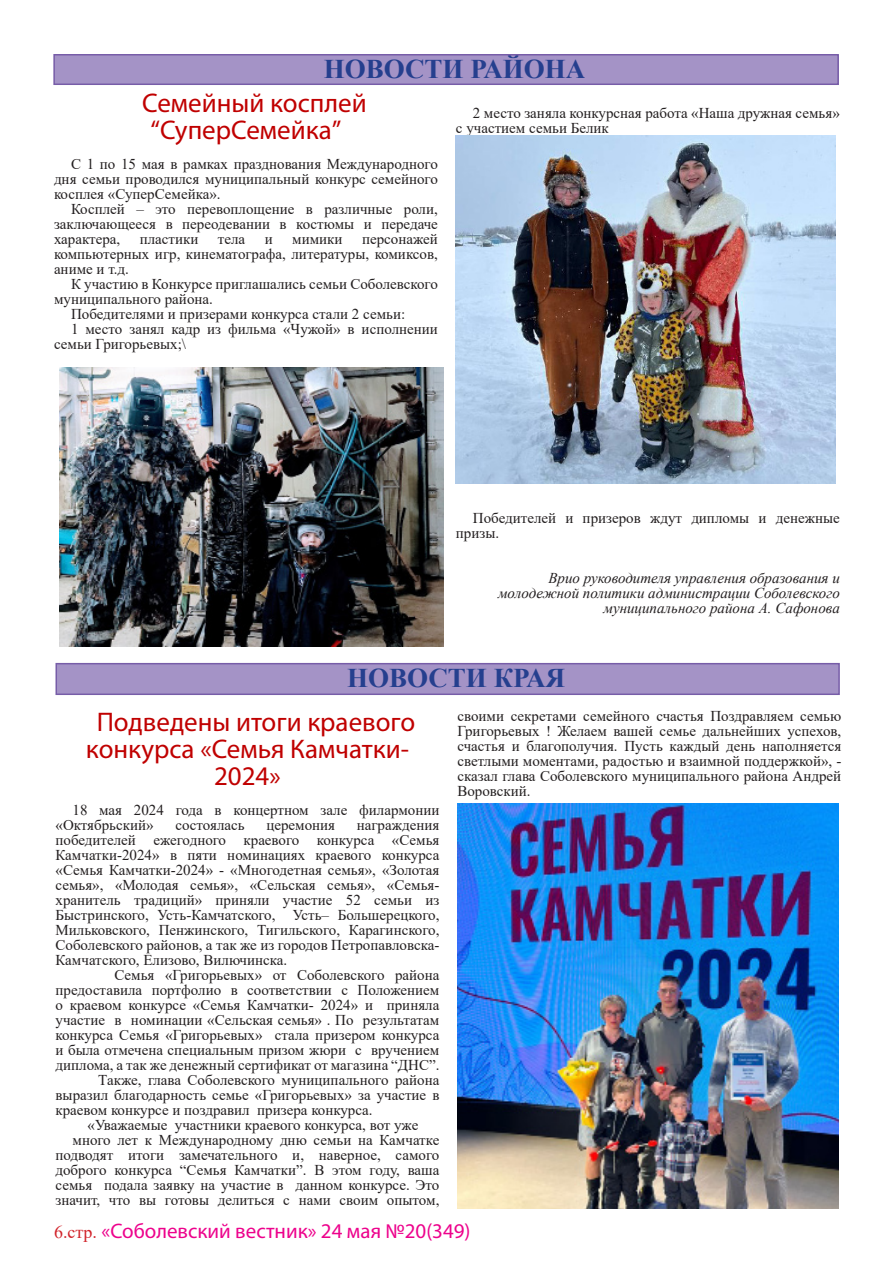
<style>
.page{position:relative;width:893px;height:1263px;background:#fff}
.page>*{position:absolute;margin:0;border:0;box-sizing:border-box;transform-origin:0 0}
.t1{font:27px/27px "Myriad Pro";color:#c00000}
.Основной_абзац{font:700 27px "Times New Roman";color:#253f8e}
.t2{font:21px "Myriad Pro";color:#ed028c}
.t3{font:15px/15px "Times New Roman";color:#231f20;text-align:justify}
.t4{font:italic 15px/15px "Times New Roman";color:#231f20;text-align:right}
.s1{font-family:"Times New Roman";font-size:18px;color:#d1232a}
</style>
<div class="page">
<div style="left:54px;top:55px;width:784px;height:29px;background:#a493c6"></div>
<div style="left:53px;top:54px;width:786px;height:31px;border:2px solid #775da8"></div>
<img style="left:456px;top:136px;width:380px;height:347px">
<img style="left:59px;top:367px;width:384px;height:279px">
<div style="left:56px;top:664px;width:783px;height:30px;background:#a493c6"></div>
<div style="left:56px;top:663px;width:784px;height:32px;border:2px solid #775da8"></div>
<img style="left:457px;top:804px;width:382px;height:405px">
<p class="Основной_абзац" style="left:324px;top:50px;width:263px">НОВОСТИ РАЙОНА</p>
<p class="t1" style="left:150px;top:89px;width:218px;text-indent:-8px">Семейный косплей “СуперСемейка”</p>
<p class="t3" style="left:54px;top:156px;width:385px;text-indent:17px">С 1 по 15 мая в рамках празднования Международного дня семьи проводился муниципальный конкурс семейного косплея «СуперСемейка».</p>
<p class="t3" style="left:54px;top:201px;width:385px;text-indent:17px">Косплей – это перевоплощение в различные роли, заключающееся в переодевании в костюмы и передаче характера,</p>
<p class="t3" style="left:456px;top:105px;width:385px;text-indent:17px">2 место заняла конкурсная работа «Наша дружная семья» с участием семьи Белик</p>
<p class="t3" style="left:54px;top:231px;width:385px;text-indent:308px">персонажей компьютерных игр, кинематографа, литературы, комиксов, аниме и т.д.</p>
<p class="t3" style="left:54px;top:276px;width:385px;text-indent:17px">К участию в Конкурсе приглашались семьи Соболевского муниципального района.</p>
<p class="t3" style="left:71px;top:306px;width:336px">Победителями и призерами конкурса стали 2 семьи:</p>
<p class="t3" style="left:54px;top:321px;width:385px;text-indent:17px">1 место занял кадр из фильма «Чужой» в исполнении семьи Григорьевых;\</p>
<p class="t3" style="left:140px;top:231px;width:60px">пластики</p>
<p class="t3" style="left:218px;top:231px;width:29px">тела</p>
<p class="t3" style="left:265px;top:231px;width:10px">и</p>
<p class="t3" style="left:292px;top:231px;width:52px">мимики</p>
<p class="t3" style="left:456px;top:510px;width:385px;text-indent:17px">Победителей и призеров ждут дипломы и денежные призы.</p>
<p class="t4" style="left:498px;top:570px;width:343px">Врио руководителя управления образования и молодежной политики администрации Соболевского муниципального района А. Сафонова</p>
<p class="Основной_абзац" style="left:347px;top:658px;width:220px">НОВОСТИ КРАЯ</p>
<p class="t1" style="left:86px;top:708px;width:331px;text-align:center">Подведены итоги краевого конкурса «Семья Камчатки-<br>2024»</p>
<p class="t3" style="left:56px;top:802px;width:385px;text-indent:17px">18 мая 2024 года в концертном зале филармонии «Октябрьский»</p>
<p class="t3" style="left:56px;top:817px;width:385px;text-indent:301px">награждения победителей ежегодного краевого конкурса «Семья Камчатки-2024» в пяти номинациях краевого конкурса «Семья Камчатки-2024» - «Многодетная семья», «Золотая семья», «Молодая семья», «Сельская семья», «Семья&shy;хранитель традиций» приняли участие 52 семьи из Быстринского, Усть-Камчатского, Усть– Большерецкого, Мильковского, Пенжинского, Тигильского, Карагинского, Соболевского районов, а так же из городов Петропавловска-Камчатского, Елизово, Вилючинска.</p>
<p class="t3" style="left:56px;top:967px;width:385px;text-indent:59px">Семья «Григорьевых» от Соболевского района предоставила портфолио в соответствии с Положением о краевом конкурсе «Семья Камчатки- 2024» и приняла участие в номинации «Сельская семья» . По результатам конкурса Семья «Григорьевых» стала призером конкурса и была отмечена специальным призом жюри с вручением диплома, а так же денежный сертификат от магазина “ДНС”.</p>
<p class="t3" style="left:56px;top:1072px;width:385px;text-indent:43px">Также, глава Соболевского муниципального района выразил благодарность семье «Григорьевых» за участие в краевом конкурсе и поздравил призера конкурса.</p>
<p class="t3" style="left:88px;top:1117px;width:332px">«Уважаемые участники краевого конкурса, вот уже</p>
<p class="t3" style="left:56px;top:1132px;width:385px;text-indent:17px">много лет к Международному дню семьи на Камчатке подводят итоги замечательного и, наверное, самого доброго конкурса “Семья Камчатки”. В этом году, ваша семья подала заявку на участие в данном конкурсе. Это значит, что вы готовы делиться с нами своим опытом,</p>
<p class="t3" style="left:175px;top:817px;width:71px">состоялась</p>
<p class="t3" style="left:266px;top:817px;width:70px">церемония</p>
<p class="t3" style="left:457px;top:708px;width:385px">своими секретами семейного счастья Поздравляем семью Григорьевых ! Желаем вашей семье дальнейших успехов, счастья и благополучия. Пусть каждый день наполняется светлыми моментами, радостью и взаимной поддержкой», - сказал глава Соболевского муниципального района Андрей Воровский.</p>
<h2 class="t2" style="left:54px;top:1218px;width:418px"><span class="s1">6.стр.</span> «Соболевский вестник» 24 мая №20(349)</h2>
</div>
